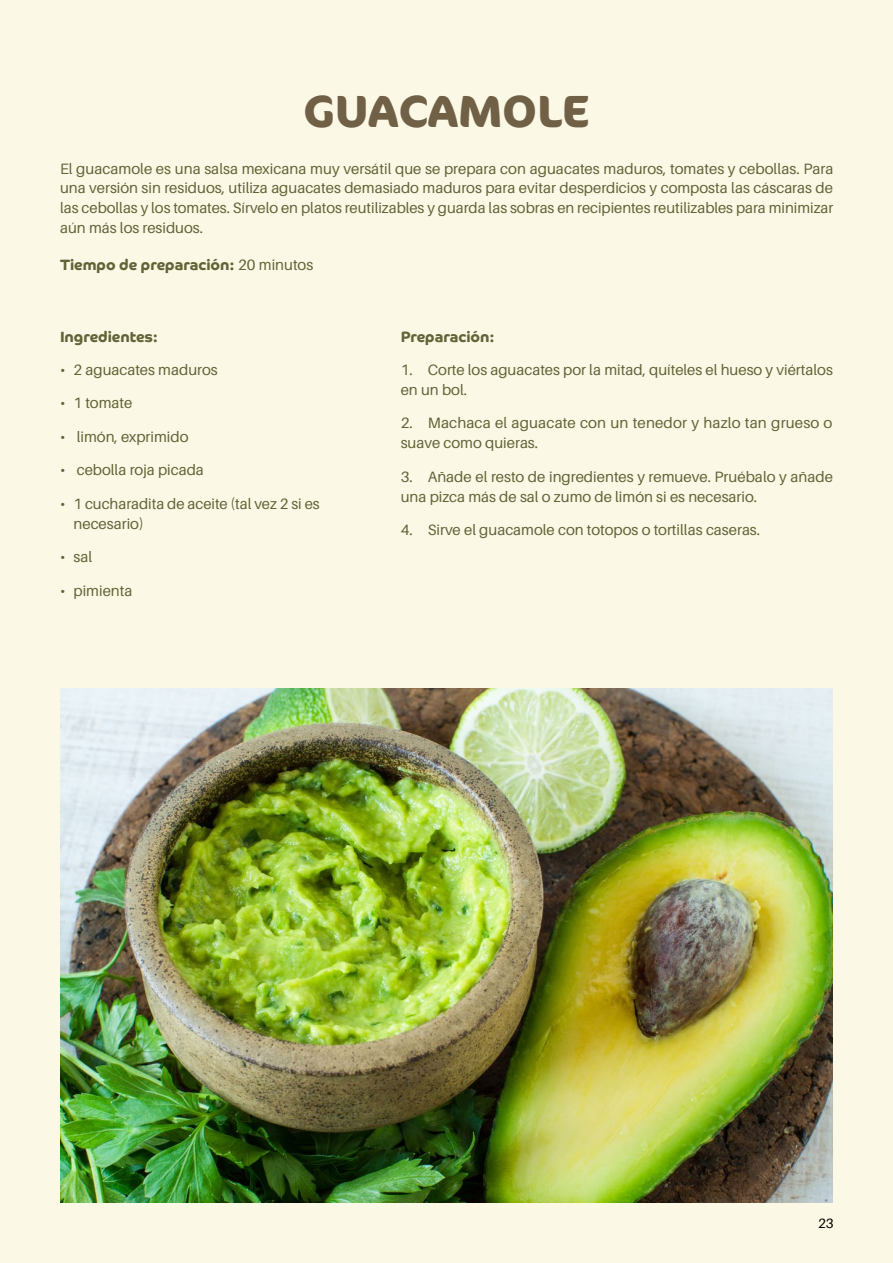
<style>
.page{position:relative;width:893px;height:1263px;background:#fff}
.page>*{position:absolute;margin:0;border:0;box-sizing:border-box;transform-origin:0 0}
.t1{font:700 45px "Cocon Pro";color:#706046}
.t2{font:15px/20px "Aileron";color:#626337}
.t3{font:700 15px "Co Headline";color:#626337}
.t4{font:13.5px "Aileron";color:#000}
.s1{font-family:"Aileron";font-weight:400}
</style>
<div class="page">
<div style="left:0;top:0;width:892px;height:1263px;background:#fcf8e6"></div>
<img style="left:60px;top:688px;width:772px;height:515px">
<h1 class="t1" style="left:303px;top:80px;width:287px">GUACAMOLE</h1>
<p class="t2" style="left:60px;top:159px;width:774px;text-align:justify">El guacamole es una salsa mexicana muy versátil que se prepara con aguacates maduros, tomates y cebollas. Para una versión sin residuos, utiliza aguacates demasiado maduros para evitar desperdicios y composta las cáscaras de las cebollas y los tomates. Sírvelo en platos reutilizables y guarda las sobras en recipientes reutilizables para minimizar aún más los residuos.</p>
<p class="t3" style="left:60px;top:256px;width:255px">Tiempo de preparación: <span class="s1">20 minutos</span></p>
<p class="t3" style="left:60px;top:328px;width:99px">Ingredientes:</p>
<p class="t2" style="left:60px;top:360px;width:159px">• 2 aguacates maduros</p>
<p class="t2" style="left:60px;top:393px;width:74px">• 1 tomate</p>
<p class="t2" style="left:60px;top:427px;width:130px">• limón, exprimido</p>
<p class="t2" style="left:60px;top:460px;width:145px">• cebolla roja picada</p>
<p class="t2" style="left:74px;top:494px;width:248px;text-indent:-14px">• 1 cucharadita de aceite (tal vez 2 si es necesario)</p>
<p class="t2" style="left:60px;top:547px;width:34px">• sal</p>
<p class="t2" style="left:60px;top:581px;width:74px">• pimienta</p>
<p class="t3" style="left:400px;top:328px;width:95px">Preparación:</p>
<p class="t2" style="left:400px;top:360px;width:434px">1. Corte los aguacates por la mitad, quíteles el hueso y viértalos en un bol.</p>
<p class="t2" style="left:400px;top:413px;width:433px">2. Machaca el aguacate con un tenedor y hazlo tan grueso o suave como quieras.</p>
<p class="t2" style="left:400px;top:467px;width:433px">3. Añade el resto de ingredientes y remueve. Pruébalo y añade una pizca más de sal o zumo de limón si es necesario.</p>
<p class="t2" style="left:400px;top:520px;width:361px">4. Sirve el guacamole con totopos o tortillas caseras.</p>
<p class="t4" style="left:818px;top:1216px;width:17px">23</p>
</div>
